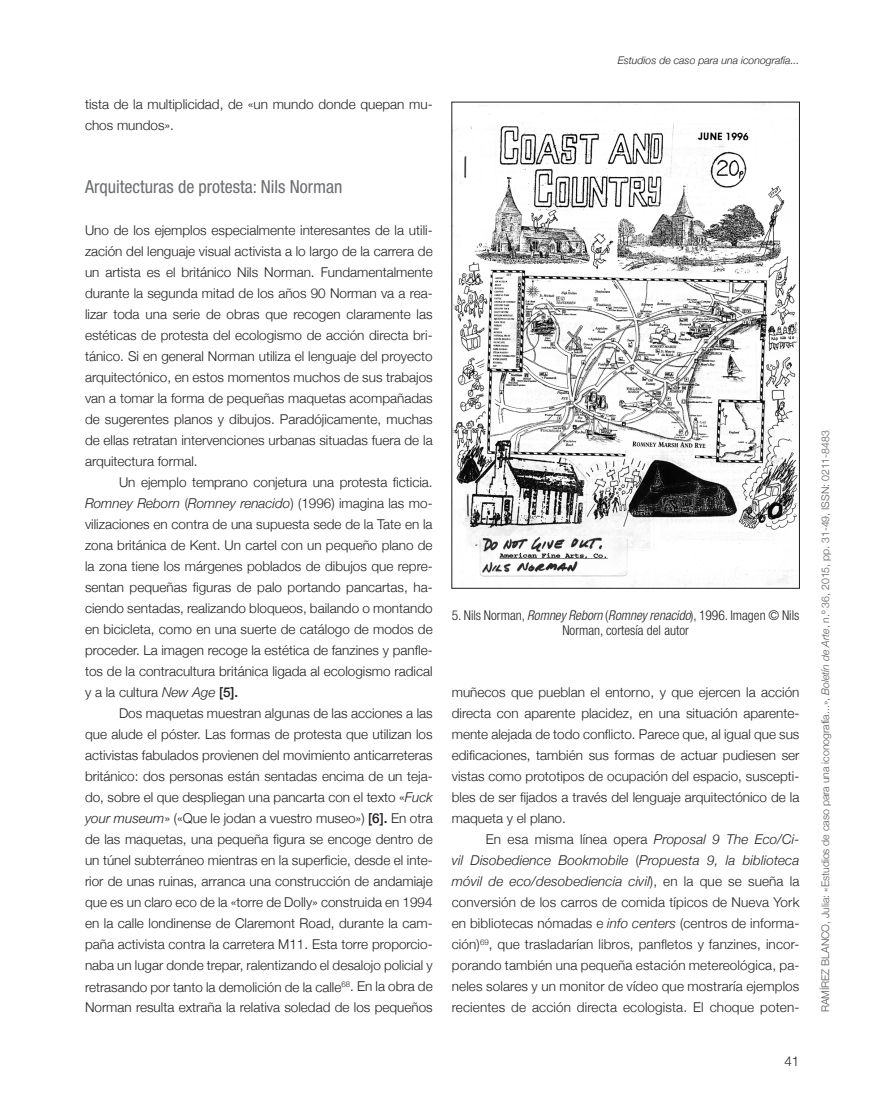
<style>
.page{position:relative;width:893px;height:1106px;background:#fff}
.page>*{position:absolute;margin:0;border:0;box-sizing:border-box;transform-origin:0 0}
.t1{font:condensed 18px "Helvetica Neue";color:#6c6d70}
.t2{font:300 13.5px/21px "Helvetica Neue";color:#231f20;text-align:justify}
.t3{font:300 condensed 13.5px/15px "Helvetica Neue";color:#231f20;text-align:center}
.t4{font:300 10.5px "Helvetica Neue";color:#57585a}
.t5{font:italic 300 10.5px "Helvetica Neue";color:#231f20}
.s1{font-style:italic}
.s2{font-weight:500}
</style>
<div class="page">
<img style="left:454px;top:104px;width:344px;height:482px">
<p class="t2" style="left:85px;top:93px;width:349px">tista de la multiplicidad, de «un mundo donde quepan mu&shy;chos mundos».</p>
<p class="t5" style="left:618px;top:52px;width:183px">Estudios de caso para una iconografía...</p>
<h1 class="t1" style="left:85px;top:176px;width:259px">Arquitecturas de protesta: Nils Norman</h1>
<p class="t2" style="left:85px;top:219px;width:349px">Uno de los ejemplos especialmente interesantes de la utili&shy;zación del lenguaje visual activista a lo largo de la carrera de un artista es el británico Nils Norman. Fundamentalmente durante la segunda mitad de los años 90 Norman va a rea&shy;lizar toda una serie de obras que recogen claramente las estéticas de protesta del ecologismo de acción directa bri&shy;tánico. Si en general Norman utiliza el lenguaje del proyecto arquitectónico, en estos momentos muchos de sus trabajos van a tomar la forma de pequeñas maquetas acompañadas de sugerentes planos y dibujos. Paradójicamente, muchas de ellas retratan intervenciones urbanas situadas fuera de la arquitectura formal.</p>
<p class="t2" style="left:85px;top:471px;width:349px;text-indent:34px">Un ejemplo temprano conjetura una protesta ficticia.<br><span class="s1">Romney Reborn</span> (<span class="s1">Romney renacido</span>) (1996) imagina las mo&shy;vilizaciones en contra de una supuesta sede de la Tate en la zona británica de Kent. Un cartel con un pequeño plano de la zona tiene los márgenes poblados de dibujos que repre&shy;sentan pequeñas figuras de palo portando pancartas, ha&shy;ciendo sentadas, realizando bloqueos, bailando o montando en bicicleta, como en una suerte de catálogo de modos de proceder. La imagen recoge la estética de fanzines y panfle&shy;tos de la contracultura británica ligada al ecologismo radical y a la cultura <span class="s1">New Age</span> <span class="s2">[5].</span></p>
<p class="t2" style="left:85px;top:702px;width:349px;text-indent:34px">Dos maquetas muestran algunas de las acciones a las que alude el póster. Las formas de protesta que utilizan los activistas fabulados provienen del movimiento anticarreteras británico: dos personas están sentadas encima de un teja&shy;do, sobre el que despliegan una pancarta con el texto «<span class="s1">Fuck your museum</span>» («Que le jodan a vuestro museo») <span class="s2">[6].</span> En otra de las maquetas, una pequeña figura se encoge dentro de un túnel subterráneo mientras en la superficie, desde el inte&shy;rior de unas ruinas, arranca una construcción de andamiaje que es un claro eco de la «torre de Dolly» construida en 1994 en la calle londinense de Claremont Road, durante la cam&shy;paña activista contra la carretera M11. Esta torre proporcio&shy;naba un lugar donde trepar, ralentizando el desalojo policial y retrasando por tanto la demolición de la calle<sup>68</sup>. En la obra de Norman resulta extraña la relativa soledad de los pequeños</p>
<p class="t3" style="left:452px;top:608px;width:349px">5. Nils Norman, <span class="s1">Romney Reborn</span> (<span class="s1">Romney renacido</span>), 1996. Imagen © Nils<br>Norman, cortesía del autor</p>
<p class="t2" style="left:452px;top:681px;width:349px">muñecos que pueblan el entorno, y que ejercen la acción directa con aparente placidez, en una situación aparente&shy;mente alejada de todo conflicto. Parece que, al igual que sus edificaciones, también sus formas de actuar pudiesen ser vistas como prototipos de ocupación del espacio, suscepti&shy;bles de ser fijados a través del lenguaje arquitectónico de la maqueta y el plano.</p>
<p class="t2" style="left:452px;top:828px;width:349px;text-indent:34px">En esa misma línea opera <span class="s1">Proposal 9 The Eco/Ci&shy;vil Disobedience Bookmobile</span> (<span class="s1">Propuesta 9, la biblioteca móvil de eco/desobediencia civil</span>), en la que se sueña la conversión de los carros de comida típicos de Nueva York en bibliotecas nómadas e <span class="s1">info centers</span> (centros de informa&shy;ción)<sup>69</sup>, que trasladarían libros, panfletos y fanzines, incor&shy;porando también una pequeña estación metereológica, pa&shy;neles solares y un monitor de vídeo que mostraría ejemplos recientes de acción directa ecologista. El choque poten-</p>
<p class="t2" style="left:784px;top:1049px;width:17px">41</p>
<p class="t4" style="left:817px;top:1012px;width:583px;rotate:-90deg">Ramírez Blanco, Julia: «Estudios de caso para una iconografía...», <span class="s1">Boletín de Arte</span>, n.º 36, 2015, pp. 31-49, ISSN: 0211-8483</p>
</div>
